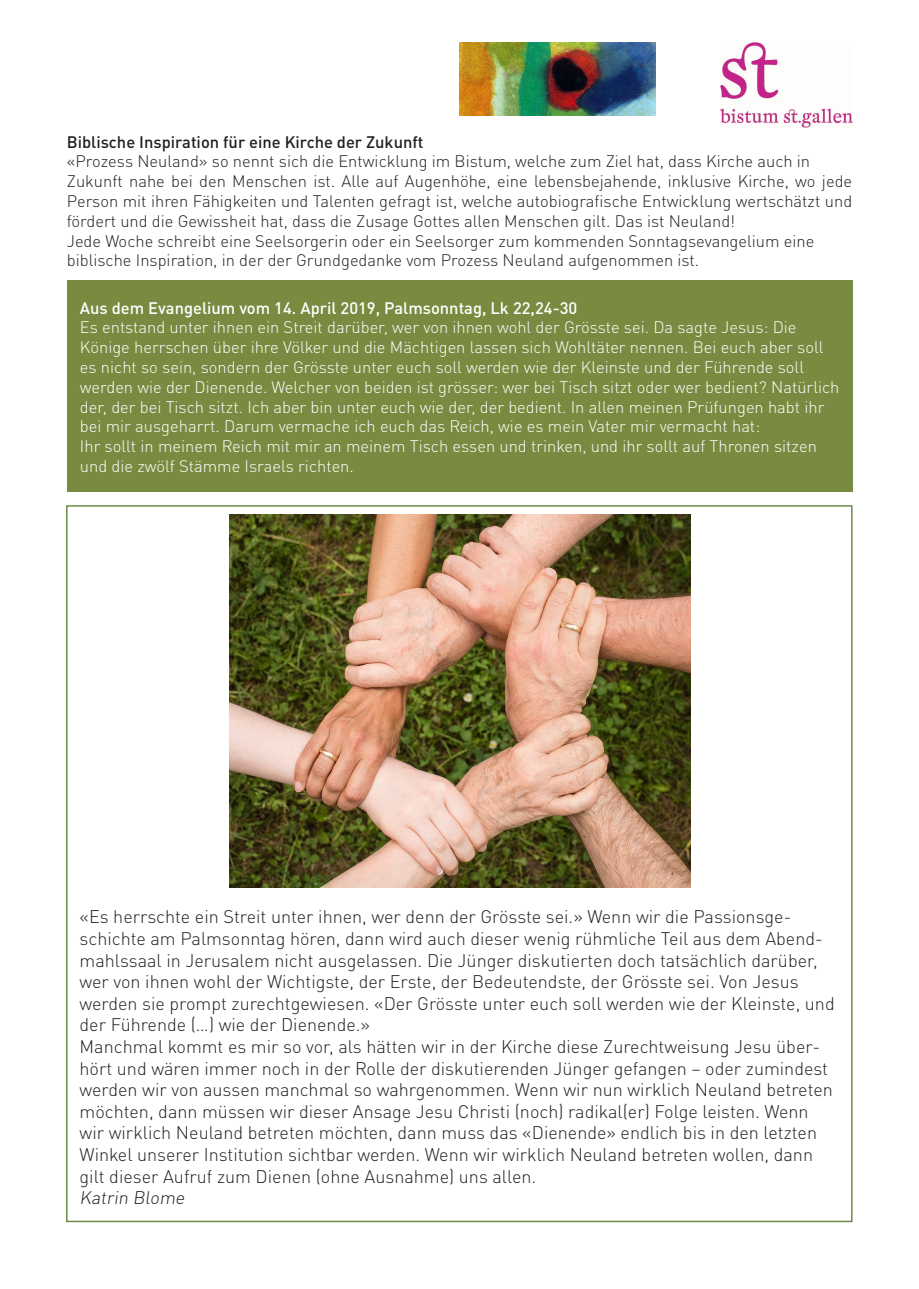
<style>
.page{position:relative;width:919px;height:1289px;background:#fff}
.page>*{position:absolute;margin:0;border:0;box-sizing:border-box;transform-origin:0 0}
.t1{font:300 18px/21.6px "DINOT";color:#231f20}
.t2{font:300 16.5px/19.8px "DINOT";color:#fff}
.t3{font:300 16.5px/19.8px "DINOT";color:#231f20;text-align:justify}
.t4{font:500 16.5px "DINOT";color:#fff}
.t5{font:500 16.5px "DINOT";color:#231f20}
</style>
<div class="page">
<div style="left:67px;top:280px;width:785px;height:212px;background:#798b41"></div>
<img style="left:459px;top:43px;width:196px;height:72px">
<img style="left:720px;top:43px;width:132px;height:85px">
<img style="left:229px;top:514px;width:461px;height:373px">
<p class="t5" style="left:67px;top:131px;width:358px">Biblische Inspiration für eine Kirche der Zukunft</p>
<p class="t3" style="left:67px;top:151px;width:744px">«Prozess Neuland» so nennt sich die Entwicklung im Bistum, welche zum Ziel hat, dass Kirche auch in</p>
<p class="t3" style="left:67px;top:171px;width:786px">Zukunft nahe bei den Menschen ist. Alle auf Augenhöhe, eine lebensbejahende, inklusive Kirche, wo jede Person mit ihren Fähigkeiten und Talenten gefragt ist, welche autobiografische Entwicklung wertschätzt und fördert und die Gewissheit hat, dass die Zusage Gottes allen Menschen gilt. Das ist Neuland!</p>
<p class="t3" style="left:67px;top:231px;width:749px">Jede Woche schreibt eine Seelsorgerin oder ein Seelsorger zum kommenden Sonntagsevangelium eine</p>
<p class="t3" style="left:67px;top:250px;width:634px">biblische Inspiration, in der der Grundgedanke vom Prozess Neuland aufgenommen ist.</p>
<p class="t4" style="left:80px;top:297px;width:499px">Aus dem Evangelium vom 14. April 2019, Palmsonntag, Lk 22,24-30</p>
<p class="t2" style="left:80px;top:317px;width:718px">Es entstand unter ihnen ein Streit darüber, wer von ihnen wohl der Grösste sei. Da sagte Jesus: Die</p>
<p class="t2" style="left:80px;top:337px;width:761px">Könige herrschen über ihre Völker und die Mächtigen lassen sich Wohltäter nennen. Bei euch aber soll es nicht so sein, sondern der Grösste unter euch soll werden wie der Kleinste und der Führende soll werden wie der Dienende. Welcher von beiden ist grösser: wer bei Tisch sitzt oder wer bedient? Natürlich der, der bei Tisch sitzt. Ich aber bin unter euch wie der, der bedient. In allen meinen Prüfungen habt ihr bei mir ausgeharrt. Darum vermache ich euch das Reich, wie es mein Vater mir vermacht hat:</p>
<p class="t2" style="left:80px;top:436px;width:738px">Ihr sollt in meinem Reich mit mir an meinem Tisch essen und trinken, und ihr sollt auf Thronen sitzen und die zwölf Stämme Israels richten.</p>
<p class="t1" style="left:80px;top:905px;width:756px">«Es herrschte ein Streit unter ihnen, wer denn der Grösste sei.» Wenn wir die Passionsge&shy;schichte am Palmsonntag hören, dann wird auch dieser wenig rühmliche Teil aus dem Abend&shy;mahlssaal in Jerusalem nicht ausgelassen. Die Jünger diskutierten doch tatsächlich darüber, wer von ihnen wohl der Wichtigste, der Erste, der Bedeutendste, der Grösste sei. Von Jesus werden sie prompt zurechtgewiesen. «Der Grösste unter euch soll werden wie der Kleinste, und der Führende (…) wie der Dienende.»</p>
<p class="t1" style="left:80px;top:1035px;width:754px">Manchmal kommt es mir so vor, als hätten wir in der Kirche diese Zurechtweisung Jesu über&shy;hört und wären immer noch in der Rolle der diskutierenden Jünger gefangen – oder zumindest werden wir von aussen manchmal so wahrgenommen. Wenn wir nun wirklich Neuland betreten möchten, dann müssen wir dieser Ansage Jesu Christi (noch) radikal(er) Folge leisten. Wenn wir wirklich Neuland betreten möchten, dann muss das «Dienende» endlich bis in den letzten Winkel unserer Institution sichtbar werden. Wenn wir wirklich Neuland betreten wollen, dann gilt dieser Aufruf zum Dienen (ohne Ausnahme) uns allen.</p>
<p class="t1" style="left:80px;top:1186px;width:110px">Katrin Blome</p>
</div>
